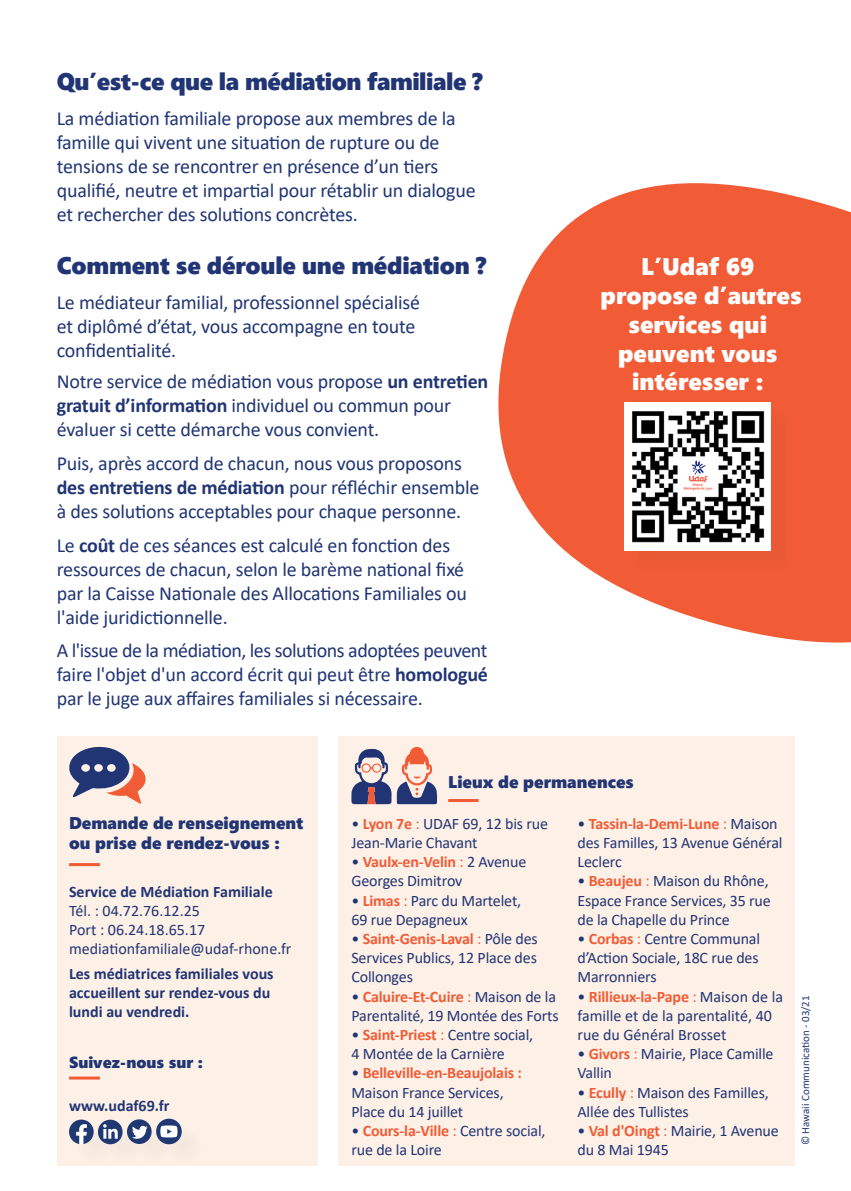
<style>
.page{position:relative;width:851px;height:1191px;background:#fff}
.page>*{position:absolute;margin:0;border:0;box-sizing:border-box;transform-origin:0 0}
.t1{font:24px "Segoe UI Black";letter-spacing:-.015em;color:#213574}
.t2{font:24px/28.8px "Segoe UI Black";color:#fff;text-align:center}
.t3{font:20px/24px "Calibri";letter-spacing:-.01em;color:#213574}
.t4{font:17px/20.4px "Segoe UI Black";color:#213574}
.t5{font:16px/19.2px "Calibri";letter-spacing:-.01em;color:#213574}
.t6{font:700 16px/19.2px "Calibri";color:#213574}
.t7{font:16px "Segoe UI Black";color:#213574}
.t8{font:11px "Calibri";color:#213574}
.s1{font-weight:700}
.s2{font-weight:700;color:#f15c36}
.s3{color:#f15c36}
</style>
<div class="page">
<svg style="left:498px;top:183px;width:352px;height:460px;fill:#f15c36"></svg>
<div style="left:57px;top:735px;width:260px;height:430px;background:#fdf0e7"></div>
<hr style="left:69px;top:863px;width:31px;height:3px;background:#f15c36">
<svg style="left:69px;top:746px;width:77px;height:57px"></svg>
<div style="left:338px;top:735px;width:456px;height:430px;background:#fdf0e7"></div>
<hr style="left:448px;top:799px;width:30px;height:3px;background:#f15c36">
<svg style="left:351px;top:747px;width:86px;height:57px"></svg>
<hr style="left:69px;top:1076px;width:31px;height:3px;background:#f15c36">
<div style="left:73px;top:1122px;width:133px;height:46px;background:#faede4"></div>
<div style="left:127px;top:1119px;width:25px;height:25px;background:#213972;border-radius:50%"></div>
<svg style="left:132px;top:1125px;width:16px;height:13px"></svg>
<div style="left:98px;top:1119px;width:24px;height:25px;background:#213972;border-radius:50%"></div>
<svg style="left:103px;top:1124px;width:15px;height:14px"></svg>
<svg style="left:69px;top:1119px;width:25px;height:25px"></svg>
<svg style="left:156px;top:1118px;width:26px;height:26px"></svg>
<svg style="left:160px;top:1125px;width:17px;height:12px"></svg>
<div style="left:627px;top:405px;width:169px;height:171px;background:#ec5a35"></div>
<img style="left:624px;top:402px;width:146px;height:149px">
<p class="t1" style="left:57px;top:64px;width:427px">Qu’est-ce que la médiation familiale ?</p>
<p class="t3" style="left:57px;top:106px;width:420px">La médiation familiale propose aux membres de la famille qui vivent une situation de rupture ou de tensions de se rencontrer en présence d’un tiers qualifié, neutre et impartial pour rétablir un dialogue et rechercher des solutions concrètes.</p>
<p class="t1" style="left:57px;top:248px;width:431px">Comment se déroule une médiation ?</p>
<p class="t3" style="left:57px;top:290px;width:365px">Le médiateur familial, professionnel spécialisé et diplômé d’état, vous accompagne en toute confidentialité.</p>
<p class="t3" style="left:57px;top:369px;width:433px">Notre service de médiation vous propose <span class="s1">un entretien gratuit d’information</span> individuel ou commun pour évaluer si cette démarche vous convient.</p>
<p class="t3" style="left:57px;top:451px;width:424px">Puis, après accord de chacun, nous vous proposons <span class="s1">des entretiens de médiation</span> pour réfléchir ensemble à des solutions acceptables pour chaque personne.</p>
<p class="t3" style="left:57px;top:532px;width:412px">Le <span class="s1">coût</span> de ces séances est calculé en fonction des ressources de chacun, selon le barème national fixé par la Caisse Nationale des Allocations Familiales ou l'aide juridictionnelle.</p>
<p class="t3" style="left:57px;top:638px;width:432px;text-align:justify">A l'issue de la médiation, les solutions adoptées peuvent faire l'objet d'un accord écrit qui peut être <span class="s1">homologué </span>par le juge aux affaires familiales si nécessaire.</p>
<p class="t2" style="left:600px;top:251px;width:202px">L’Udaf 69 propose d’autres services qui peuvent vous</p>
<p class="t2" style="left:632px;top:366px;width:133px">intéresser :</p>
<p class="t4" style="left:69px;top:812px;width:236px">Demande de renseignement ou prise de rendez-vous :</p>
<p class="t5" style="left:69px;top:881px;width:205px"><span class="s1">Service de Médiation Familiale<br></span>Tél. : 04.72.76.12.25<br>Port : 06.24.18.65.17</p>
<p class="t5" style="left:69px;top:939px;width:224px">mediationfamiliale@udaf-rhone.fr</p>
<p class="t6" style="left:69px;top:963px;width:206px">Les médiatrices familiales vous accueillent sur rendez-vous du lundi au vendredi.</p>
<p class="t7" style="left:69px;top:1050px;width:135px">Suivez-nous sur :</p>
<p class="t6" style="left:69px;top:1095px;width:102px">www.udaf69.fr</p>
<p class="t4" style="left:448px;top:770px;width:187px">Lieux de permanences</p>
<p class="t5" style="left:577px;top:813px;width:206px">• <span class="s2">Tassin-la-Demi-Lune</span> <span class="s3">:</span> Maison des Familles, 13 Avenue Général<br>Leclerc</p>
<p class="t5" style="left:577px;top:871px;width:195px">• <span class="s2">Beaujeu</span> <span class="s3">:</span> Maison du Rhône,<br>Espace France Services, 35 rue de la Chapelle du Prince</p>
<p class="t5" style="left:577px;top:928px;width:184px;text-align:justify">• <span class="s2">Corbas</span> <span class="s3">:</span> Centre Communal d’Action Sociale, 18C rue des Marronniers</p>
<p class="t5" style="left:577px;top:986px;width:207px">• <span class="s2">Rillieux-la-Pape</span> <span class="s3">:</span> Maison de la famille et de la parentalité, 40 rue du Général Brosset</p>
<p class="t5" style="left:577px;top:1043px;width:197px">• <span class="s2">Givors</span> <span class="s3">:</span> Mairie, Place Camille<br>Vallin</p>
<p class="t5" style="left:577px;top:1082px;width:193px">• <span class="s2">Ecully</span> <span class="s3">:</span> Maison des Familles,<br>Allée des Tullistes</p>
<p class="t5" style="left:577px;top:1120px;width:203px">• <span class="s2">Val d'Oingt</span> <span class="s3">:</span> Mairie, 1 Avenue du 8 Mai 1945</p>
<p class="t5" style="left:351px;top:813px;width:198px">• <span class="s2">Lyon 7e</span> <span class="s3">:</span> UDAF 69, 12 bis rue<br>Jean-Marie Chavant</p>
<p class="t5" style="left:351px;top:851px;width:176px">• <span class="s2">Vaulx-en-Velin</span> <span class="s3">:</span> 2 Avenue<br>Georges Dimitrov</p>
<p class="t5" style="left:351px;top:890px;width:171px">• <span class="s2">Limas</span> <span class="s3">:</span> Parc du Martelet,<br>69 rue Depagneux</p>
<p class="t5" style="left:351px;top:928px;width:188px;text-align:justify">• <span class="s2">Saint-Genis-Laval</span> <span class="s3">:</span> Pôle des Services Publics, 12 Place des Collonges</p>
<p class="t5" style="left:351px;top:986px;width:209px">• <span class="s2">Caluire-Et-Cuire</span> <span class="s3">:</span> Maison de la<br>Parentalité, 19 Montée des Forts</p>
<p class="t5" style="left:351px;top:1024px;width:183px">• <span class="s2">Saint-Priest</span> <span class="s3">:</span> Centre social,<br>4 Montée de la Carnière</p>
<p class="t5" style="left:351px;top:1063px;width:172px">• <span class="s2">Belleville-en-Beaujolais :<br></span>Maison France Services,<br>Place du 14 juillet</p>
<p class="t5" style="left:351px;top:1120px;width:195px">• <span class="s2">Cours-la-Ville</span> <span class="s3">:</span> Centre social, rue de la Loire</p>
<p class="t8" style="left:797px;top:1145px;width:151px;rotate:-90deg">© Hawaii Communication - 03/21</p>
</div>
